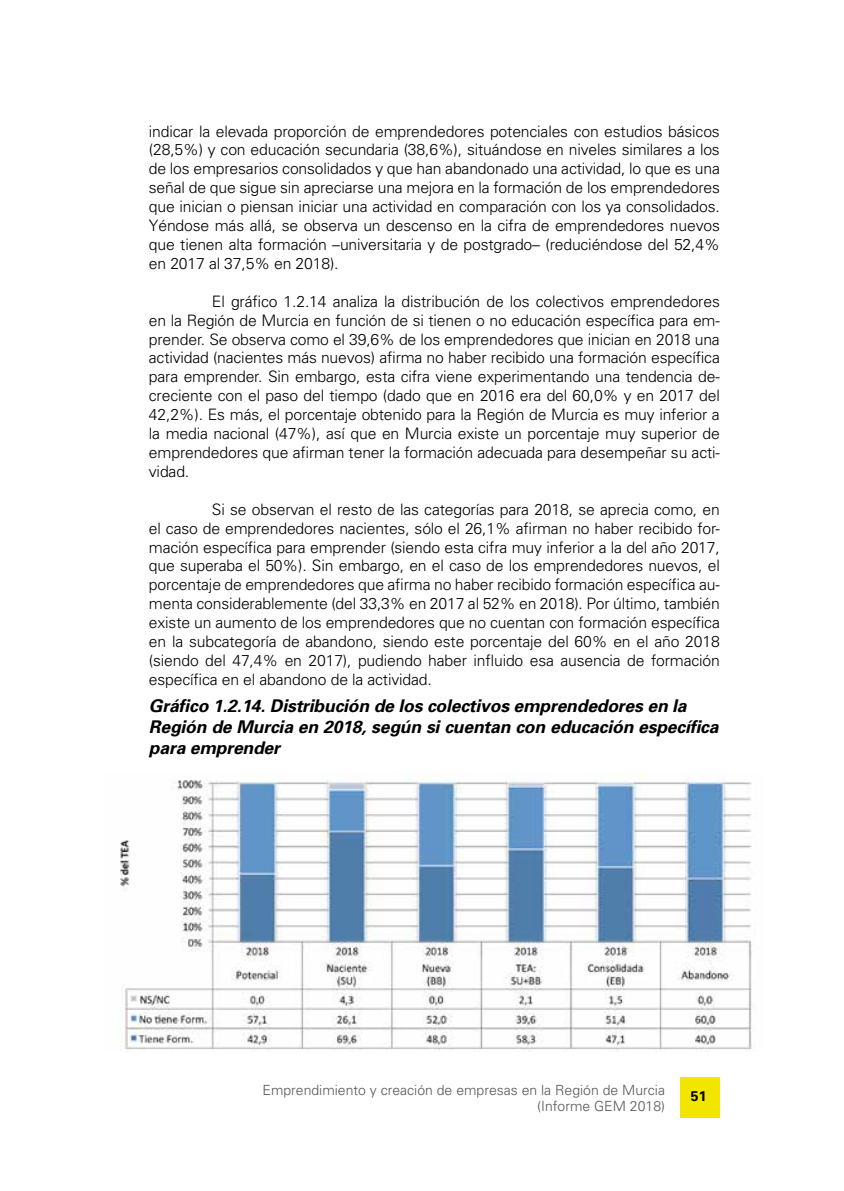
<style>
.page{position:relative;width:844px;height:1191px;background:#fff}
.page>*{position:absolute;margin:0;border:0;box-sizing:border-box;transform-origin:0 0}
.t1{font:italic 700 17.5px/21px "Univers";letter-spacing:-.01em;color:#000}
.t2{font:300 15.75px/18.9px "Univers";letter-spacing:-.01em;color:#000;text-align:justify}
.t3{font:300 14px/15.8px "Univers";color:#575756;text-align:right}
.t4{font:700 14px "Univers LT Std";color:#000}
</style>
<div class="page">
<div style="left:680px;top:1076px;width:39px;height:41px;background:#f2e600"></div>
<img style="left:120px;top:772px;width:632px;height:279px">
<p class="t2" style="left:149px;top:121px;width:572px">indicar la elevada proporción de emprendedores potenciales con estudios básicos (28,5%) y con educación secundaria (38,6%), situándose en niveles similares a los de los empresarios consolidados y que han abandonado una actividad, lo que es una señal de que sigue sin apreciarse una mejora en la formación de los emprendedores que inician o piensan iniciar una actividad en comparación con los ya consolidados.<br>Yéndose más allá, se observa un descenso en la cifra de emprendedores nuevos que tienen alta formación –universitaria y de postgrado– (reduciéndose del 52,4% en 2017 al 37,5% en 2018).</p>
<p class="t2" style="left:149px;top:292px;width:572px;text-indent:63px">El gráfico 1.2.14 analiza la distribución de los colectivos emprendedores en la Región de Murcia en función de si tienen o no educación específica para em&shy;prender. Se observa como el 39,6% de los emprendedores que inician en 2018 una actividad (nacientes más nuevos) afirma no haber recibido una formación específica para emprender. Sin embargo, esta cifra viene experimentando una tendencia de&shy;creciente con el paso del tiempo (dado que en 2016 era del 60,0% y en 2017 del 42,2%). Es más, el porcentaje obtenido para la Región de Murcia es muy inferior a la media nacional (47%), así que en Murcia existe un porcentaje muy superior de emprendedores que afirman tener la formación adecuada para desempeñar su acti&shy;vidad.</p>
<p class="t2" style="left:149px;top:499px;width:572px;text-indent:63px">Si se observan el resto de las categorías para 2018, se aprecia como, en el caso de emprendedores nacientes, sólo el 26,1% afirman no haber recibido for&shy;mación específica para emprender (siendo esta cifra muy inferior a la del año 2017, que superaba el 50%). Sin embargo, en el caso de los emprendedores nuevos, el porcentaje de emprendedores que afirma no haber recibido formación específica au&shy;menta considerablemente (del 33,3% en 2017 al 52% en 2018). Por último, también existe un aumento de los emprendedores que no cuentan con formación específica en la subcategoría de abandono, siendo este porcentaje del 60% en el año 2018 (siendo del 47,4% en 2017), pudiendo haber influido esa ausencia de formación específica en el abandono de la actividad.</p>
<p class="t1" style="left:149px;top:695px;width:571px">Gráfico 1.2.14. Distribución de los colectivos emprendedores en la<br>Región de Murcia en 2018, según si cuentan con educación específica para emprender</p>
<p class="t3" style="left:262px;top:1082px;width:404px">Emprendimiento y creación de empresas en la Región de Murcia (Informe GEM 2018)</p>
<p class="t4" style="left:690px;top:1087px;width:17px">51</p>
</div>
